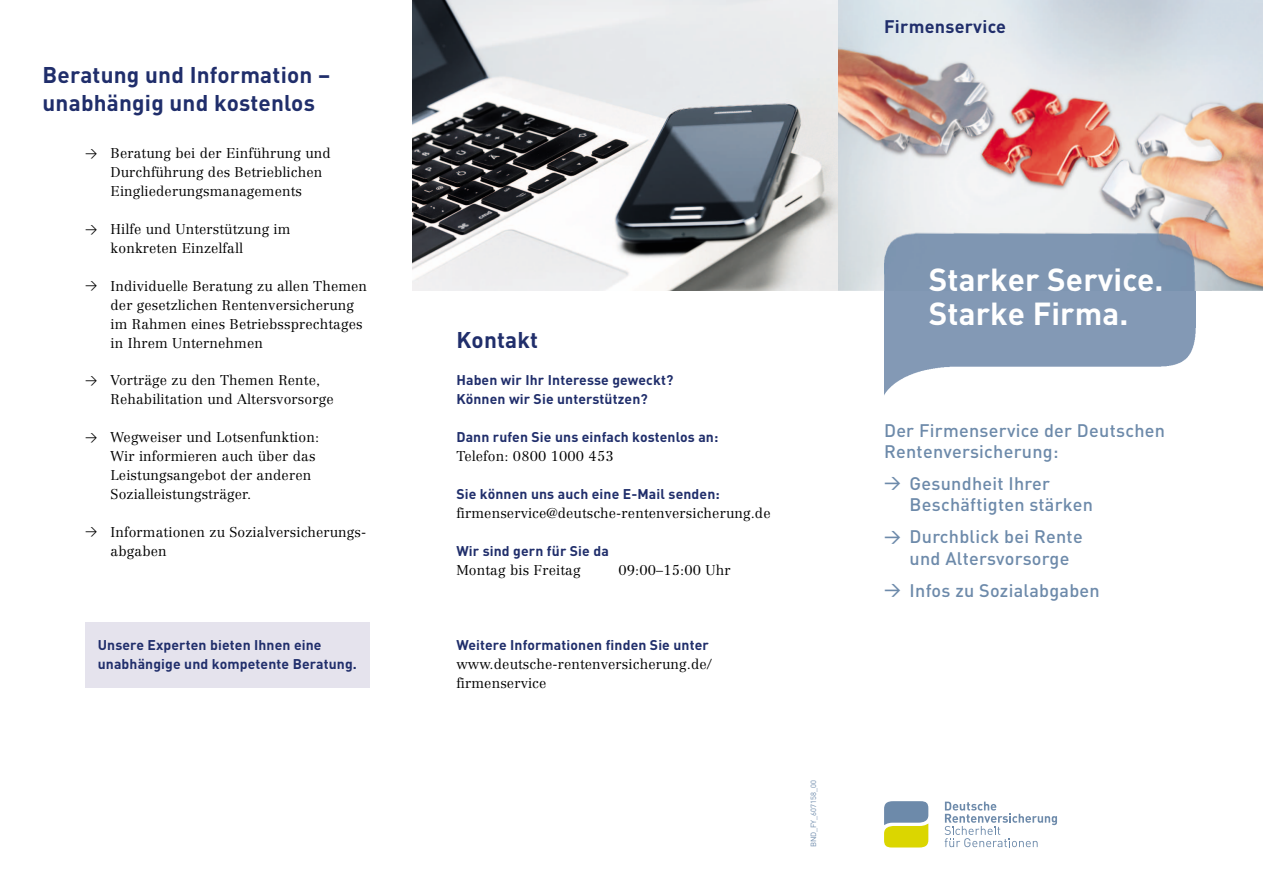
<style>
.page{position:relative;width:1263px;height:893px;background:#fff}
.page>*{position:absolute;margin:0;border:0;box-sizing:border-box;transform-origin:0 0}
.t1{font:700 31.5px/34px "DIN Pro DR Vp";letter-spacing:.005em;color:#fff}
.t2{font:700 22.5px/28.3px "DIN Pro DR Vp";letter-spacing:.01em;color:#202e6b}
.t3{font:500 18px/21.3px "DIN Pro DR Vp";letter-spacing:.015em;color:#6d8aaa}
.t4{font:700 18px "DIN Pro DR Vp";letter-spacing:.015em;color:#202e6b}
.t5{font:300 13.95px/18.9px "Centennial DRV";letter-spacing:.01em;color:#000}
.t6{font:700 13.95px/18.9px "DIN Pro DR Vp";letter-spacing:.01em;color:#202e6b}
.t7{font:7.5px "DIN Pro DR Vp";color:#6d8aaa}
.s1{font-family:"DIN Pro DR Vp";font-weight:400;font-size:12px}
.s2{font-size:16.5px}
</style>
<div class="page">
<img style="left:412px;top:0;width:851px;height:291px">
<div style="left:85px;top:622px;width:285px;height:66px;background:#e5e3ed"></div>
<svg style="left:884px;top:801px;width:44px;height:46px;background:#acb766"></svg>
<svg style="left:945px;top:802px;width:112px;height:45px"></svg>
<img style="left:884px;top:216px;width:327px;height:179px">
<h2 class="t2" style="left:43px;top:62px;width:289px">Beratung und Information – unabhängig und kostenlos</h2>
<p class="t5" style="left:111px;top:146px;width:222px;text-indent:-26px"><span class="s1">&gt;</span> Beratung bei der Einführung und<br>Durchführung des Betrieblichen<br>Eingliederungsmanagements</p>
<p class="t5" style="left:111px;top:221px;width:181px;text-indent:-26px"><span class="s1">&gt;</span> Hilfe und Unterstützung im konkreten Einzelfall</p>
<p class="t5" style="left:111px;top:278px;width:258px;text-indent:-26px"><span class="s1">&gt;</span> Individuelle Beratung zu allen Themen der gesetzlichen Rentenversicherung im Rahmen eines Betriebssprechtages in Ihrem Unternehmen</p>
<p class="t5" style="left:111px;top:373px;width:225px;text-indent:-26px"><span class="s1">&gt;</span> Vorträge zu den Themen Rente,<br>Rehabilitation und Alters vorsorge</p>
<p class="t5" style="left:111px;top:429px;width:210px;text-indent:-26px"><span class="s1">&gt;</span> Wegweiser und Lotsenfunktion:<br>Wir informieren auch über das<br>Leistungs angebot der anderen<br>Sozialleistungsträger.</p>
<p class="t5" style="left:111px;top:524px;width:257px;text-indent:-26px"><span class="s1">&gt;</span> Informationen zu Sozialversicherungs&shy;abgaben</p>
<p class="t6" style="left:98px;top:637px;width:261px">Unsere Experten bieten Ihnen eine unabhängige und kompetente Beratung.</p>
<p class="t4" style="left:884px;top:20px;width:124px">Firmenservice</p>
<h2 class="t2" style="left:456px;top:327px;width:83px">Kontakt</h2>
<p class="t6" style="left:456px;top:372px;width:219px">Haben wir Ihr Interesse geweckt?<br>Können wir Sie unterstützen?</p>
<p class="t6" style="left:456px;top:429px;width:263px">Dann rufen Sie uns einfach kostenlos an:</p>
<p class="t5" style="left:456px;top:448px;width:159px">Telefon: 0800 1000 453</p>
<p class="t6" style="left:456px;top:486px;width:265px">Sie können uns auch eine E-Mail senden:</p>
<p class="t5" style="left:456px;top:505px;width:316px">firmenservice@deutsche-rentenversicherung.de</p>
<p class="t6" style="left:456px;top:542px;width:154px">Wir sind gern für Sie da</p>
<p class="t5" style="left:456px;top:562px;width:126px">Montag bis Freitag</p>
<p class="t5" style="left:618px;top:562px;width:114px">09:00–15:00 Uhr</p>
<p class="t6" style="left:456px;top:637px;width:254px">Weitere Informationen finden Sie unter</p>
<p class="t5" style="left:456px;top:657px;width:257px">www.deutsche-rentenversicherung.de/ firmenservice</p>
<p class="t7" style="left:811px;top:847px;width:69px;rotate:-90deg">BND_FY_607158_00</p>
<h1 class="t1" style="left:929px;top:265px;width:236px">Starker Service.<br>Starke Firma.</h1>
<p class="t3" style="left:884px;top:422px;width:282px">Der Firmenservice der Deutschen<br>Rentenversicherung:</p>
<p class="t3" style="left:909px;top:475px;width:185px;text-indent:-26px"><span class="s2">&gt;</span> Gesundheit Ihrer<br>Beschäftigten stärken</p>
<p class="t3" style="left:909px;top:528px;width:175px;text-indent:-26px"><span class="s2">&gt;</span> Durchblick bei Rente und Altersvorsorge</p>
<p class="t3" style="left:884px;top:581px;width:217px"><span class="s2">&gt;</span> Infos zu Sozialabgaben</p>
</div>
